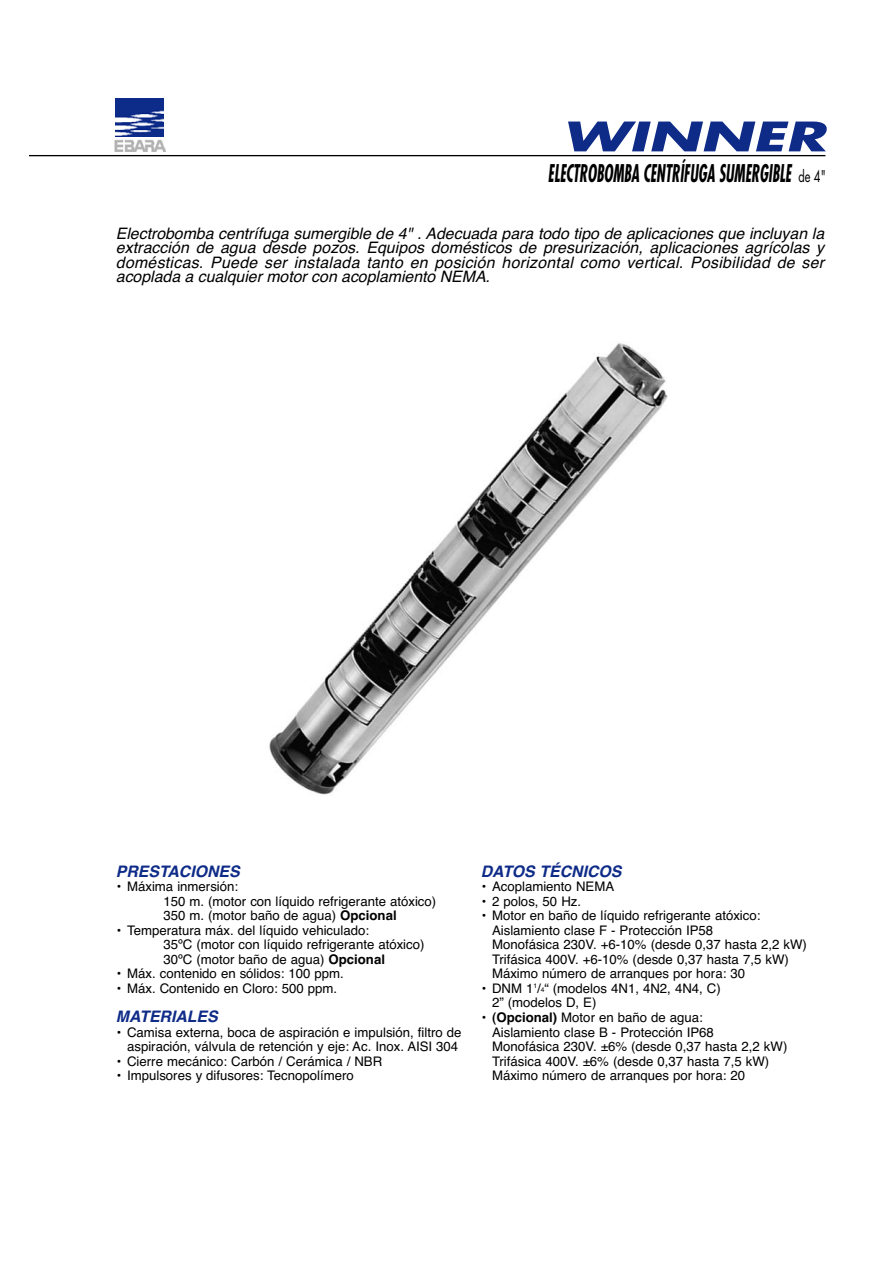
<style>
.page{position:relative;width:893px;height:1263px;background:#fff}
.page>*{position:absolute;margin:0;border:0;box-sizing:border-box;transform-origin:0 0}
.t1{font:italic 700 39.6px "Futura Std";color:#0e2b88;scale:1.5 1}
.t2{font:italic 700 condensed 23.7px "Futura Std";color:#000;scale:.65 1}
.t3{font:italic 15.9px/14.5px "Helvetica";color:#000}
.t4{font:italic 700 15.9px "Helvetica";color:#0e2b88}
.t5{font:13.2px/14.5px "Helvetica";color:#000}
.s1{font-weight:400;font-style:normal;font-stretch:normal;font-size:15.9px}
.s2{font-weight:700}
.s3{font-size:6.6px}
</style>
<div class="page">
<hr style="left:29px;top:155px;width:796px;height:1px;background:#000">
<img style="left:115px;top:99px;width:49px;height:37px">
<img style="left:114px;top:140px;width:51px;height:11px">
<img style="left:269px;top:343px;width:399px;height:452px">
<h1 class="t1" style="left:562px;top:119px;width:177px">WINNER</h1>
<h2 class="t2" style="left:548px;top:163px;width:429px">ELECTROBOMBA CENTRÍFUGA SUMERGIBLE <span class="s1">de 4"</span></h2>
<p class="t3" style="left:116px;top:227px;width:713px">Electrobomba centrífuga sumergible de 4" . Adecuada para todo tipo de aplicaciones que incluyan la extracción de agua desde pozos. Equipos domésticos de presurización, aplicaciones agrícolas y domésticas. Puede ser instalada tanto en posición horizontal como vertical. Posibilidad de ser acoplada a cualquier motor con acoplamiento NEMA.</p>
<p class="t4" style="left:116px;top:865px;width:128px">PRESTACIONES</p>
<p class="t5" style="left:163px;top:881px;width:274px;text-indent:-48px">• Máxima inmersión:<br>150 m. (motor con líquido refrigerante atóxico)<br>350 m. (motor baño de agua) <span class="s2">Opcional</span></p>
<p class="t5" style="left:163px;top:924px;width:263px;text-indent:-48px">• Temperatura máx. del líquido vehiculado:<br>35ºC (motor con líquido refrigerante atóxico)<br>30ºC (motor baño de agua) <span class="s2">Opcional</span></p>
<p class="t5" style="left:116px;top:968px;width:229px">• Máx. contenido en sólidos: 100 ppm.</p>
<p class="t5" style="left:116px;top:982px;width:223px">• Máx. Contenido en Cloro: 500 ppm.</p>
<p class="t4" style="left:116px;top:1010px;width:106px">MATERIALES</p>
<p class="t5" style="left:116px;top:1026px;width:347px;text-align:right">• Camisa externa, boca de aspiración e impulsión, filtro de aspiración, válvula de retención y eje: Ac. Inox. AISI 304</p>
<p class="t5" style="left:116px;top:1055px;width:268px">• Cierre mecánico: Carbón / Cerámica / NBR</p>
<p class="t5" style="left:116px;top:1069px;width:239px">• Impulsores y difusores: Tecnopolímero</p>
<p class="t4" style="left:481px;top:865px;width:145px">DATOS TÉCNICOS</p>
<p class="t5" style="left:481px;top:881px;width:135px">• Acoplamiento NEMA</p>
<p class="t5" style="left:481px;top:895px;width:102px">• 2 polos, 50 Hz.</p>
<p class="t5" style="left:492px;top:910px;width:316px;text-indent:-11px">• Motor en baño de líquido refrigerante atóxico:<br>Aislamiento clase F - Protección IP58<br>Monofásica 230V. +6-10% (desde 0,37 hasta 2,2 kW)<br>Trifásica 400V. +6-10% (desde 0,37 hasta 7,5 kW)<br>Máximo número de arranques por hora: 30</p>
<p class="t5" style="left:492px;top:982px;width:230px;text-indent:-11px">• DNM 1<sup>1</sup>/<span class="s3">4</span>“ (modelos 4N1, 4N2, 4N4, C)<br>2” (modelos D, E)</p>
<p class="t5" style="left:492px;top:1011px;width:297px;text-indent:-11px">• <span class="s2">(Opcional)</span> Motor en baño de agua:<br>Aislamiento clase B - Protección IP68<br>Monofásica 230V. ±6% (desde 0,37 hasta 2,2 kW)<br>Trifásica 400V. ±6% (desde 0,37 hasta 7,5 kW)<br>Máximo número de arranques por hora: 20</p>
</div>
